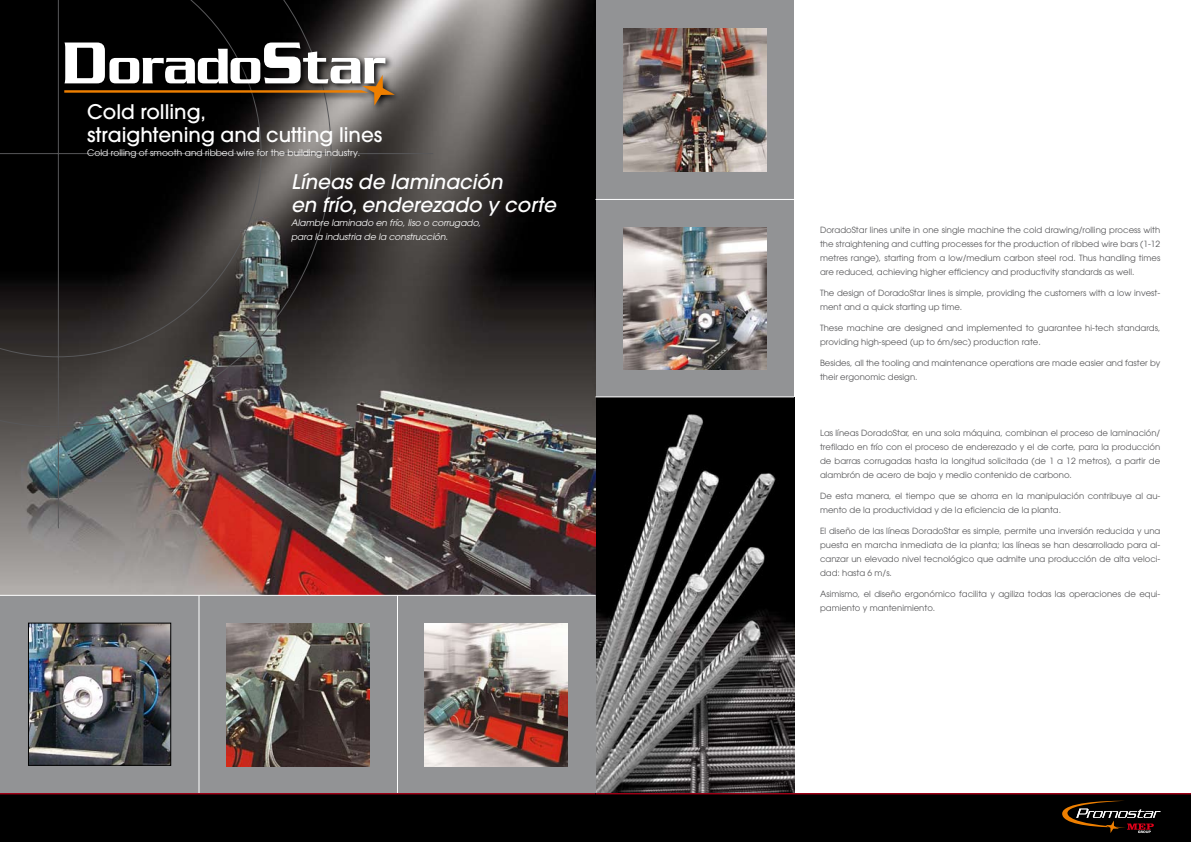
<style>
.page{position:relative;width:1191px;height:842px;background:#fff}
.page>*{position:absolute;margin:0;border:0;box-sizing:border-box;transform-origin:0 0}
.t1{font:italic 500 20px/23px "Avant Garde";color:#fff}
.t2{font:500 20px/23px "Avant Garde";color:#fff}
.t3{font:italic 9px/14px "Avant Garde";color:#fff}
.t4{font:9px "Avant Garde";color:#fff}
.t5{font:8.5px/14px "Avant Garde";color:#58585a}
</style>
<div class="page">
<div style="left:595px;top:0;width:199px;height:794px;background:#929395"></div>
<img style="left:595px;top:398px;width:199px;height:395px">
<img style="left:0;top:0;width:595px;height:595px">
<hr style="left:595px;top:396px;width:199px;height:1px;background:#fff">
<div style="left:0;top:595px;width:595px;height:199px;background:#929395"></div>
<hr style="left:0;top:595px;width:595px;height:1px;background:#fff">
<hr style="left:198px;top:595px;width:1px;height:199px;background:#fff">
<hr style="left:397px;top:595px;width:1px;height:199px;background:#fff">
<hr style="left:595px;top:199px;width:199px;height:1px;background:#fff">
<img style="left:624px;top:228px;width:142px;height:142px">
<img style="left:624px;top:28px;width:142px;height:144px">
<img style="left:424px;top:624px;width:143px;height:143px">
<img style="left:30px;top:625px;width:139px;height:138px">
<div style="left:28px;top:623px;width:143px;height:142px;border:1px solid #000"></div>
<img style="left:226px;top:624px;width:143px;height:143px">
<svg style="left:0;top:0;width:433px;height:528px;background:#413937"></svg>
<svg style="left:60px;top:39px;width:343px;height:75px;background:#353333"></svg>
<svg style="left:64px;top:43px;width:331px;height:63px"></svg>
<div style="left:595px;top:793px;width:596px;height:49px;background:#000"></div>
<hr style="left:595px;top:793px;width:596px;height:1px;background:#e20020">
<div style="left:0;top:793px;width:595px;height:49px;background:#000"></div>
<hr style="left:0;top:793px;width:595px;height:1px;background:#e20020">
<svg style="left:1062px;top:801px;width:98px;height:32px"></svg>
<h1 class="t2" style="left:87px;top:100px;width:297px">Cold rolling,<br>straightening and cutting lines</h1>
<p class="t4" style="left:87px;top:147px;width:275px">Cold rolling of smooth and ribbed wire for the building industry.</p>
<h1 class="t1" style="left:291px;top:170px;width:266px">Líneas de laminación<br>en frío, enderezado y corte</h1>
<p class="t3" style="left:291px;top:215px;width:191px">Alambre laminado en frío, liso o corrugado, para la industria de la construcción.</p>
<p class="t5" style="left:820px;top:222px;width:342px;text-align:justify">DoradoStar lines unite in one single machine the cold drawing/rolling process with the straightening and cutting processes for the production of ribbed wire bars (1-12 metres range), starting from a low/medium carbon steel rod. Thus handling times are reduced, achieving higher efficiency and productivity standards as well.</p>
<p class="t5" style="left:820px;top:285px;width:342px">The design of DoradoStar lines is simple, providing the customers with a low invest&shy;ment and a quick starting up time.</p>
<p class="t5" style="left:820px;top:320px;width:342px">These machine are designed and implemented to guarantee hi-tech standards, providing high-speed (up to 6m/sec) production rate.</p>
<p class="t5" style="left:820px;top:355px;width:342px">Besides, all the tooling and maintenance operations are made easier and faster by their ergonomic design.</p>
<p class="t5" style="left:820px;top:425px;width:342px;text-align:justify">Las líneas DoradoStar, en una sola máquina, combinan el proceso de laminación/ trefilado en frío con el proceso de enderezado y el de corte, para la producción de barras corrugadas hasta la longitud solicitada (de 1 a 12 metros), a partir de alambrón de acero de bajo y medio contenido de carbono.</p>
<p class="t5" style="left:820px;top:488px;width:342px">De esta manera, el tiempo que se ahorra en la manipulación contribuye al au&shy;mento de la productividad y de la eficiencia de la planta.</p>
<p class="t5" style="left:820px;top:523px;width:342px;text-align:justify">El diseño de las líneas DoradoStar es simple, permite una inversión reducida y una puesta en marcha inmediata de la planta; las líneas se han desarrollado para al&shy;canzar un elevado nivel tecnológico que admite una producción de alta veloci&shy;dad: hasta 6 m/s.</p>
<p class="t5" style="left:820px;top:586px;width:342px">Asimismo, el diseño ergonómico facilita y agiliza todas las operaciones de equi&shy;pamiento y mantenimiento.</p>
</div>
